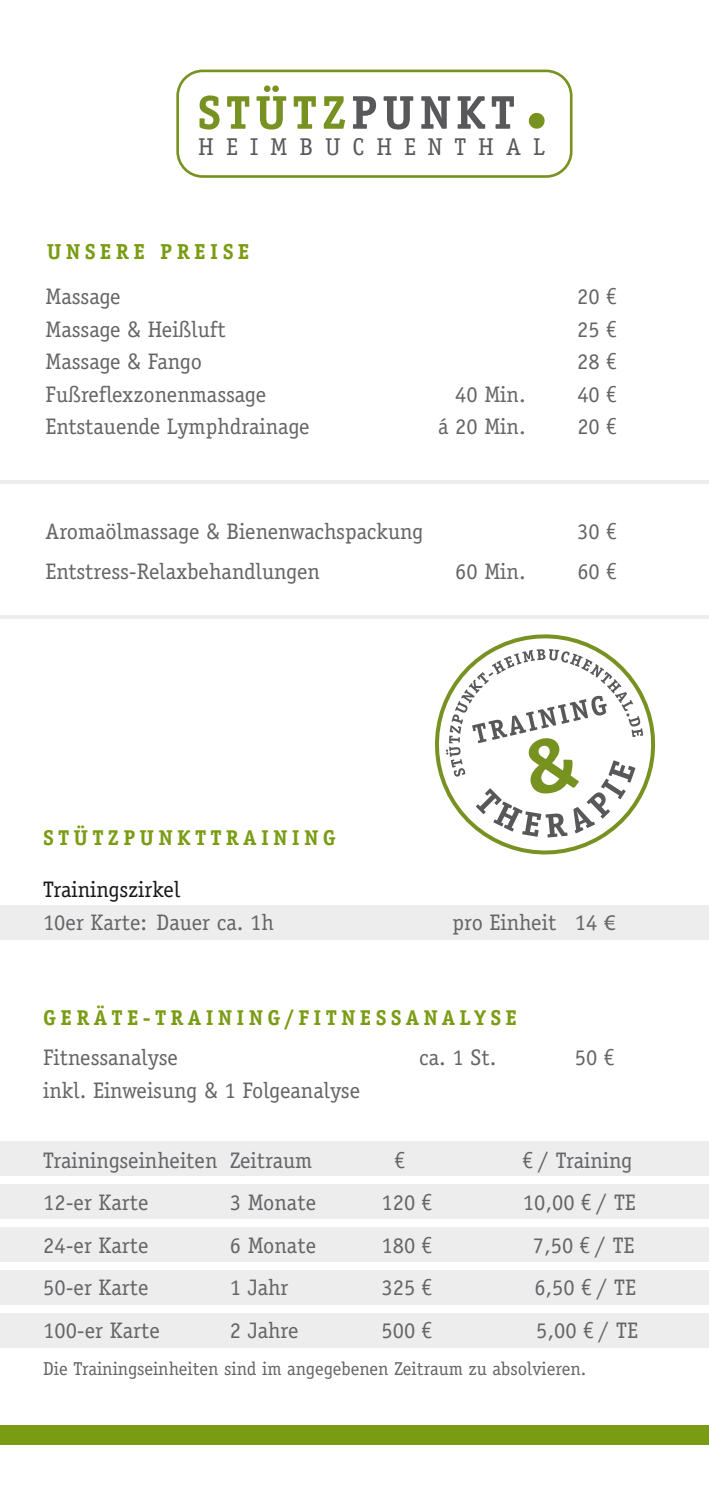
<style>
.page{position:relative;width:709px;height:1503px;background:#fff}
.page>*{position:absolute;margin:0;border:0;box-sizing:border-box;transform-origin:0 0}
.t1{font:24.25px "Officina Serif";letter-spacing:.5em;color:#58585a}
.t2{font:22.5px "Officina Serif";color:#646567}
.t3{font:22.5px "Officina Serif";color:#1a171c}
.t4{font:condensed 22.5px "PT Sans";color:#646567}
.t5{font:700 21.75px "Officina Serif";letter-spacing:.2em;color:#7a9c13}
.t6{font:700 21.5px "Officina Serif";letter-spacing:.2em;color:#7a9c13}
.t7{font:18.75px "Officina Serif";color:#646567}
.s1{font-family:"PT Sans";font-stretch:condensed}
.s2{font-family:"Myriad Pro"}
</style>
<div class="page">
<div style="left:0;top:905px;width:709px;height:34px;background:#ededee"></div>
<hr style="left:0;top:615px;width:709px;height:3px;background:#a7a8aa">
<hr style="left:0;top:480px;width:709px;height:4px;background:#ededee">
<div style="left:0;top:1424px;width:709px;height:20px;background:#7a9c13"></div>
<svg style="left:528px;top:112px;width:17px;height:17px"></svg>
<svg style="left:199px;top:95px;width:20px;height:34px"></svg>
<svg style="left:227px;top:96px;width:22px;height:33px"></svg>
<svg style="left:256px;top:85px;width:30px;height:44px"></svg>
<svg style="left:294px;top:96px;width:22px;height:33px"></svg>
<svg style="left:324px;top:96px;width:21px;height:33px"></svg>
<svg style="left:353px;top:96px;width:23px;height:33px"></svg>
<svg style="left:383px;top:96px;width:30px;height:33px"></svg>
<svg style="left:421px;top:96px;width:29px;height:33px"></svg>
<svg style="left:457px;top:96px;width:28px;height:33px"></svg>
<svg style="left:492px;top:96px;width:22px;height:33px"></svg>
<div style="left:176px;top:70px;width:396px;height:108px;border:3px solid #789221;border-radius:25px"></div>
<svg style="left:416px;top:615px;width:252px;height:240px"></svg>
<svg style="left:446px;top:649px;width:197px;height:188px"></svg>
<div style="left:0;top:1184px;width:709px;height:35px;background:#ededee"></div>
<div style="left:0;top:1141px;width:709px;height:35px;background:#ededee"></div>
<div style="left:0;top:1227px;width:709px;height:35px;background:#ededee"></div>
<div style="left:0;top:1270px;width:709px;height:34px;background:#ededee"></div>
<div style="left:0;top:1312px;width:709px;height:35px;background:#ededee"></div>
<p class="t1" style="left:198px;top:133px;width:348px">HEIMBUCHENTHAL</p>
<p class="t5" style="left:47px;top:238px;width:204px">UNSERE PREISE</p>
<p class="t2" style="left:46px;top:283px;width:77px">Massage</p>
<p class="t2" style="left:577px;top:283px;width:41px">20 <span class="s1">€</span></p>
<p class="t2" style="left:46px;top:316px;width:182px">Massage &amp; Heißluft</p>
<p class="t2" style="left:577px;top:316px;width:41px">25 <span class="s1">€</span></p>
<p class="t2" style="left:46px;top:348px;width:158px">Massage &amp; Fango</p>
<p class="t2" style="left:577px;top:348px;width:41px">28 <span class="s1">€</span></p>
<p class="t2" style="left:46px;top:381px;width:222px">Fußreflexzonenmassage</p>
<p class="t2" style="left:455px;top:381px;width:72px">40 Min.</p>
<p class="t2" style="left:577px;top:381px;width:41px">40 <span class="s1">€</span></p>
<p class="t2" style="left:46px;top:413px;width:265px">Entstauende Lymphdrainage</p>
<p class="t2" style="left:438px;top:413px;width:89px">á 20 Min.</p>
<p class="t2" style="left:577px;top:413px;width:41px">20 <span class="s1">€</span></p>
<p class="t2" style="left:46px;top:518px;width:379px">Aromaölmassage &amp; Bienenwachspackung</p>
<p class="t2" style="left:577px;top:518px;width:41px">30 <span class="s1">€</span></p>
<p class="t2" style="left:46px;top:558px;width:276px">Entstress-Relaxbehandlungen</p>
<p class="t2" style="left:455px;top:558px;width:72px">60 Min.</p>
<p class="t2" style="left:577px;top:558px;width:41px">60 <span class="s1">€</span></p>
<p class="t6" style="left:43px;top:824px;width:294px">STÜTZPUNKTTRAINING</p>
<p class="t3" style="left:43px;top:876px;width:139px">Trainingszirkel</p>
<p class="t2" style="left:43px;top:908px;width:232px">10er Karte: Dauer ca. 1h</p>
<p class="t2" style="left:452px;top:908px;width:164px">pro Einheit 14 <span class="s2">€</span></p>
<p class="t6" style="left:43px;top:1004px;width:475px">GERÄTE-TRAINING/FITNESSANALYSE</p>
<p class="t2" style="left:43px;top:1044px;width:136px">Fitnessanalyse</p>
<p class="t2" style="left:419px;top:1044px;width:79px">ca. 1 St.</p>
<p class="t2" style="left:575px;top:1044px;width:41px">50 <span class="s1">€</span></p>
<p class="t2" style="left:43px;top:1076px;width:318px">inkl. Einweisung &amp; 1 Folgeanalyse</p>
<p class="t2" style="left:43px;top:1146px;width:271px">Trainingseinheiten Zeitraum</p>
<p class="t4" style="left:395px;top:1145px;width:12px">€</p>
<p class="t2" style="left:523px;top:1146px;width:111px"><span class="s1">€</span> / Training</p>
<p class="t2" style="left:43px;top:1189px;width:107px">12-er Karte</p>
<p class="t2" style="left:230px;top:1189px;width:88px">3 Monate</p>
<p class="t2" style="left:381px;top:1189px;width:52px">120 <span class="s1">€</span></p>
<p class="t2" style="left:523px;top:1189px;width:114px">10,00 <span class="s1">€</span> / TE</p>
<p class="t2" style="left:43px;top:1231px;width:107px">24-er Karte</p>
<p class="t2" style="left:230px;top:1231px;width:88px">6 Monate</p>
<p class="t2" style="left:381px;top:1231px;width:52px">180 <span class="s1">€</span></p>
<p class="t2" style="left:533px;top:1231px;width:103px">7,50 <span class="s1">€</span> / TE</p>
<p class="t2" style="left:43px;top:1274px;width:107px">50-er Karte</p>
<p class="t2" style="left:230px;top:1274px;width:60px">1 Jahr</p>
<p class="t2" style="left:381px;top:1274px;width:52px">325 <span class="s1">€</span></p>
<p class="t2" style="left:534px;top:1274px;width:103px">6,50 <span class="s1">€</span> / TE</p>
<p class="t2" style="left:43px;top:1316px;width:118px">100-er Karte</p>
<p class="t2" style="left:230px;top:1316px;width:70px">2 Jahre</p>
<p class="t2" style="left:381px;top:1316px;width:52px">500 <span class="s1">€</span></p>
<p class="t2" style="left:536px;top:1316px;width:103px">5,00 <span class="s1">€</span> / TE</p>
<p class="t7" style="left:43px;top:1357px;width:544px">Die Trainingseinheiten sind im angegebenen Zeitraum zu absolvieren.</p>
</div>
